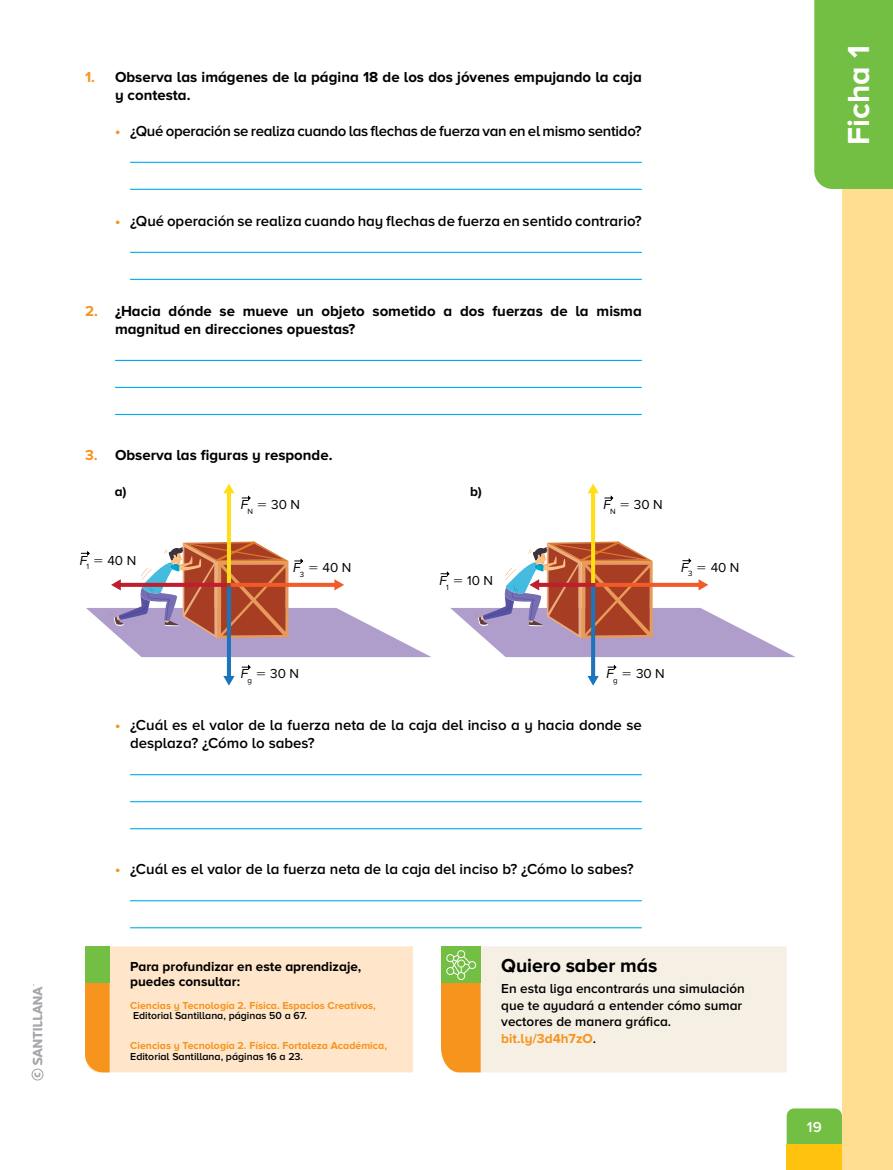
<style>
.page{position:relative;width:893px;height:1170px;background:#fff}
.page>*{position:absolute;margin:0;border:0;box-sizing:border-box;transform-origin:0 0}
.t1{font:700 31.5px "Proxima Nova A";color:#fff}
.t2{font:700 19.5px "Proxima Nova A";letter-spacing:-.005em;color:#000}
.t3{font:600 15px/18px "Proxima Nova A";color:#000}
.t4{font:700 15px/18px "Proxima Nova A";color:#000}
.t5{font:600 15px "Proxima Nova A";letter-spacing:-.02em;color:#000}
.t6{font:600 15px "Proxima Nova A";color:#fff}
.t7{font:600 13.5px/16.5px "Proxima Nova A";color:#000}
.t8{font:700 13.5px/15px "Proxima Nova A";color:#000}
.t9{font:13.5px "Proxima Nova A";color:#000}
.t10{font:700 10.5px "Proxima Nova A";color:#f7941e}
.t11{font:600 10.5px "Proxima Nova A";color:#000}
.s1{color:#f7941e}
.s2{font-weight:700;color:#f7941e}
.s3{font-style:italic}
.s4{font-family:"Mathematical Pi One"}
</style>
<div class="page">
<div style="left:842px;top:0;width:51px;height:1169px;background:#ffdd91"></div>
<div style="left:787px;top:1108px;width:55px;height:36px;background:#72bf44"></div>
<div style="left:787px;top:1144px;width:55px;height:25px;background:#ffc20e"></div>
<div style="left:814px;top:0;width:79px;height:189px;background:#72bf44"></div>
<div style="left:85px;top:946px;width:328px;height:126px;background:#ffe6ca"></div>
<div style="left:85px;top:946px;width:25px;height:36px;background:#72bf44"></div>
<hr style="left:130px;top:162px;width:512px;height:1px;background:#00aeef">
<hr style="left:130px;top:189px;width:512px;height:1px;background:#00aeef">
<hr style="left:130px;top:252px;width:512px;height:1px;background:#00aeef">
<hr style="left:130px;top:279px;width:512px;height:1px;background:#00aeef">
<hr style="left:115px;top:360px;width:527px;height:1px;background:#00aeef">
<hr style="left:115px;top:387px;width:527px;height:1px;background:#00aeef">
<hr style="left:115px;top:414px;width:527px;height:1px;background:#00aeef">
<hr style="left:130px;top:774px;width:512px;height:1px;background:#00aeef">
<hr style="left:130px;top:801px;width:512px;height:1px;background:#00aeef">
<hr style="left:130px;top:828px;width:512px;height:1px;background:#00aeef">
<hr style="left:130px;top:900px;width:512px;height:1px;background:#00aeef">
<hr style="left:130px;top:927px;width:512px;height:1px;background:#00aeef">
<svg style="left:81px;top:483px;width:350px;height:202px"></svg>
<svg style="left:441px;top:483px;width:354px;height:202px"></svg>
<div style="left:481px;top:946px;width:306px;height:126px;background:#f6efe3"></div>
<svg style="left:441px;top:946px;width:40px;height:126px"></svg>
<svg style="left:32px;top:984px;width:12px;height:96px"></svg>
<p class="t4" style="left:115px;top:68px;width:528px;text-indent:-30px"><span class="s1">1.</span> Observa las imágenes de la página 18 de los dos jóvenes empujando la caja y contesta.</p>
<p class="t5" style="left:115px;top:122px;width:528px"><span class="s2">•</span> ¿Qué operación se realiza cuando las flechas de fuerza van en el mismo sentido?</p>
<p class="t3" style="left:115px;top:212px;width:528px"><span class="s2">•</span> ¿Qué operación se realiza cuando hay flechas de fuerza en sentido contrario?</p>
<p class="t4" style="left:115px;top:302px;width:528px;text-indent:-30px"><span class="s1">2.</span> ¿Hacia dónde se mueve un objeto sometido a dos fuerzas de la misma magnitud en direcciones opuestas?</p>
<p class="t4" style="left:85px;top:446px;width:249px"><span class="s1">3.</span> Observa las figuras y responde.</p>
<p class="t8" style="left:115px;top:484px;width:13px">a)</p>
<p class="t8" style="left:470px;top:484px;width:13px">b)</p>
<p class="t9" style="left:240px;top:497px;width:62px"><span class="s3">F</span><sub>N</sub> <span class="s4">5</span> 30 N</p>
<p class="t9" style="left:603px;top:497px;width:62px"><span class="s3">F</span><sub>N</sub> <span class="s4">5</span> 30 N</p>
<p class="t9" style="left:79px;top:552px;width:59px"><span class="s3">F</span><sub>1</sub> <span class="s4">5</span> 40 N</p>
<p class="t9" style="left:292px;top:560px;width:60px"><span class="s3">F</span><sub>3</sub> <span class="s4">5</span> 40 N</p>
<p class="t9" style="left:681px;top:560px;width:60px"><span class="s3">F</span><sub>3</sub> <span class="s4">5</span> 40 N</p>
<p class="t9" style="left:439px;top:573px;width:56px"><span class="s3">F</span><sub>1</sub> <span class="s4">5</span> 10 N</p>
<p class="t9" style="left:240px;top:666px;width:61px"><span class="s3">F</span><sub>g</sub> <span class="s4">5</span> 30 N</p>
<p class="t9" style="left:606px;top:666px;width:61px"><span class="s3">F</span><sub>g</sub> <span class="s4">5</span> 30 N</p>
<p class="t3" style="left:130px;top:716px;width:513px;text-indent:-15px"><span class="s2">•</span> ¿Cuál es el valor de la fuerza neta de la caja del inciso a y hacia donde se desplaza? ¿Cómo lo sabes?</p>
<p class="t3" style="left:115px;top:860px;width:520px"><span class="s2">•</span> ¿Cuál es el valor de la fuerza neta de la caja del inciso b? ¿Cómo lo sabes?</p>
<p class="t8" style="left:130px;top:958px;width:233px">Para profundizar en este aprendizaje, puedes consultar:</p>
<p class="t10" style="left:130px;top:999px;width:247px">Ciencias y Tecnología 2. Física. Espacios Creativos,</p>
<p class="t11" style="left:133px;top:1009px;width:176px">Editorial Santillana, páginas 50 a 67.</p>
<p class="t10" style="left:130px;top:1039px;width:258px">Ciencias y Tecnología 2. Física. Fortaleza Académica,</p>
<p class="t11" style="left:130px;top:1050px;width:174px">Editorial Santillana, páginas 16 a 23.</p>
<h2 class="t2" style="left:501px;top:954px;width:158px">Quiero saber más</h2>
<p class="t7" style="left:501px;top:979px;width:245px">En esta liga encontrarás una simulación que te ayudará a entender cómo sumar vectores de manera gráfica. <span class="s2">bit.ly/3d4h7zO</span>.</p>
<h1 class="t1" style="left:841px;top:145px;width:101px;rotate:-90deg">Ficha 1</h1>
<p class="t6" style="left:807px;top:1118px;width:16px">19</p>
</div>
